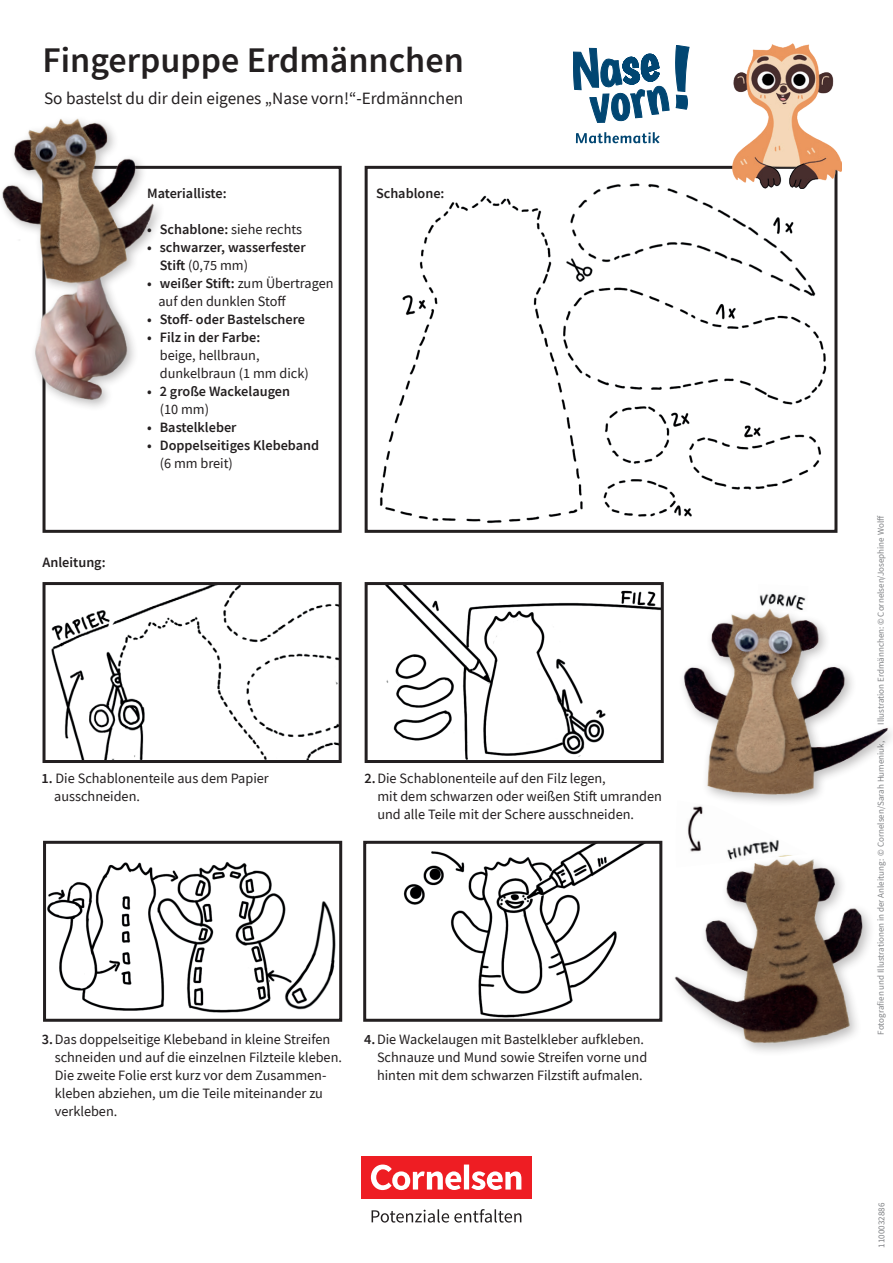
<style>
.page{position:relative;width:893px;height:1263px;background:#fff}
.page>*{position:absolute;margin:0;border:0;box-sizing:border-box;transform-origin:0 0}
.t1{font:600 36px "CV Source Sans";color:#231f20}
.t2{font:17.25px "CV Source Sans";color:#231f20}
.t3{font:14.25px/18px "CV Source Sans";color:#231f20}
.t4{font:600 14.25px/18px "CV Source Sans";color:#231f20}
.t5{font:9px "CV Source Sans";color:#808285}
.s1{font-weight:400}
.s2{font-weight:600}
</style>
<div class="page">
<div style="left:361px;top:1157px;width:170px;height:42px;background:#ee1d23"></div>
<svg style="left:371px;top:1164px;width:150px;height:26px"></svg>
<svg style="left:372px;top:1209px;width:149px;height:13px"></svg>
<img style="left:661px;top:840px;width:210px;height:212px">
<div style="left:43px;top:166px;width:299px;height:367px;border:3px solid #231f20"></div>
<img style="left:51px;top:586px;width:287px;height:173px">
<div style="left:43px;top:582px;width:299px;height:181px;border:3px solid #231f20"></div>
<img style="left:385px;top:586px;width:275px;height:173px">
<div style="left:365px;top:582px;width:299px;height:181px;border:3px solid #231f20"></div>
<img style="left:47px;top:861px;width:289px;height:152px">
<div style="left:43px;top:841px;width:299px;height:181px;border:3px solid #231f20"></div>
<img style="left:379px;top:183px;width:448px;height:340px">
<div style="left:365px;top:166px;width:472px;height:367px;border:3px solid #231f20"></div>
<img style="left:2px;top:118px;width:161px;height:310px">
<img style="left:403px;top:845px;width:240px;height:173px">
<div style="left:363px;top:841px;width:299px;height:181px;border:3px solid #231f20"></div>
<img style="left:675px;top:808px;width:133px;height:59px">
<img style="left:760px;top:593px;width:38px;height:3px">
<img style="left:683px;top:596px;width:209px;height:206px">
<img style="left:732px;top:44px;width:109px;height:144px">
<svg style="left:675px;top:45px;width:14px;height:65px"></svg>
<svg style="left:573px;top:48px;width:96px;height:75px"></svg>
<svg style="left:576px;top:132px;width:84px;height:11px"></svg>
<h1 class="t1" style="left:43px;top:36px;width:423px">Fingerpuppe Erdmännchen</h1>
<p class="t2" style="left:44px;top:88px;width:421px">So bastelst du dir dein eigenes „Nase vorn!“-Erdmännchen</p>
<p class="t4" style="left:43px;top:553px;width:65px">Anleitung:</p>
<p class="t4" style="left:147px;top:184px;width:81px">Materialliste:</p>
<p class="t4" style="left:376px;top:184px;width:70px">Schablone:</p>
<p class="t4" style="left:147px;top:220px;width:157px">• Schablone: <span class="s1">siehe rechts</span></p>
<p class="t4" style="left:160px;top:238px;width:147px;text-indent:-13px">• schwarzer, wasserfester<br>Stift <span class="s1">(0,75 mm)</span></p>
<p class="t3" style="left:158px;top:274px;width:177px;text-indent:-11px"><span class="s2">• weißer Stift:</span> zum Übertragen auf den dunklen Stoff</p>
<p class="t4" style="left:147px;top:310px;width:160px">• Stoff- oder Bastelschere</p>
<p class="t4" style="left:147px;top:328px;width:115px">• Filz in der Farbe:</p>
<p class="t3" style="left:160px;top:346px;width:151px">beige, hellbraun, dunkelbraun (1 mm dick)</p>
<p class="t4" style="left:147px;top:382px;width:144px">• 2 große Wackelaugen</p>
<p class="t3" style="left:160px;top:400px;width:51px">(10 mm)</p>
<p class="t4" style="left:147px;top:418px;width:91px">• Bastelkleber</p>
<p class="t4" style="left:147px;top:436px;width:174px">• Doppelseitiges Klebeband</p>
<p class="t3" style="left:160px;top:454px;width:75px">(6 mm breit)</p>
<p class="t3" style="left:54px;top:769px;width:216px;text-indent:-13px"><span class="s2">1.</span> Die Schablonenteile aus dem Papier ausschneiden.</p>
<p class="t3" style="left:377px;top:769px;width:286px;text-indent:-13px"><span class="s2">2.</span>Die Schablonenteile auf den Filz legen,<br>mit dem schwarzen oder weißen Stift umranden und alle Teile mit der Schere ausschneiden.</p>
<p class="t3" style="left:55px;top:1030px;width:289px;text-indent:-13px"><span class="s2">3.</span>Das doppelseitige Klebeband in kleine Streifen schneiden und auf die einzelnen Filzteile kleben.<br>Die zweite Folie erst kurz vor dem Zusammen&shy;kleben abziehen, um die Teile miteinander zu verkleben.</p>
<p class="t3" style="left:377px;top:1030px;width:272px;text-indent:-13px"><span class="s2">4.</span>Die Wackelaugen mit Bastelkleber aufkleben.<br>Schnauze und Mund sowie Streifen vorne und hinten mit dem schwarzen Filzstift aufmalen.</p>
<p class="t5" style="left:875px;top:725px;width:211px;rotate:-90deg">Illustration Erdmännchen: © Cornelsen/Josephine Wolff</p>
<p class="t5" style="left:875px;top:1035px;width:295px;rotate:-90deg">Fotografien und Illustrationen in der Anleitung: © Cornelsen/Sarah Humeniuk,</p>
<p class="t5" style="left:876px;top:1247px;width:46px;rotate:-90deg">1100032886</p>
</div>
